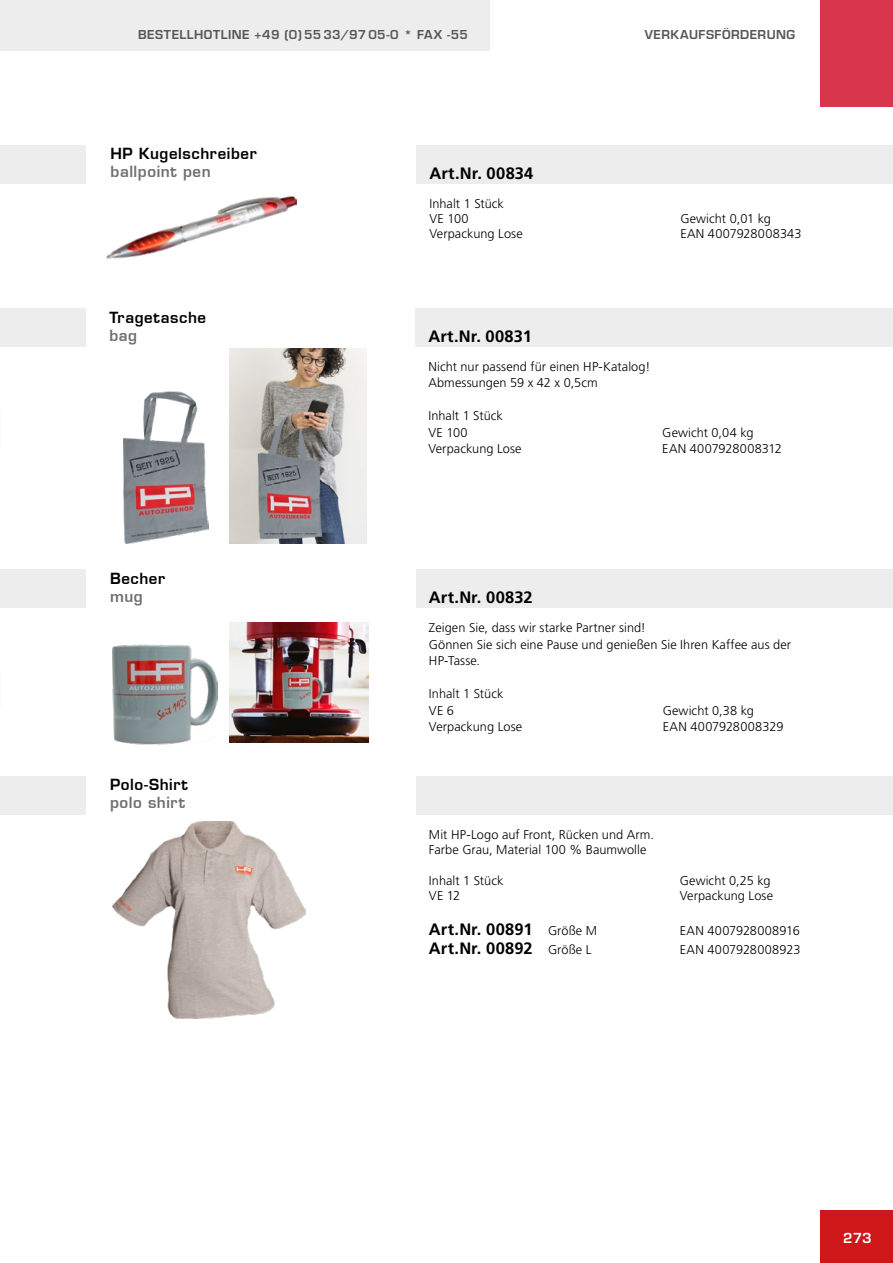
<style>
.page{position:relative;width:893px;height:1263px;background:#fff}
.page>*{position:absolute;margin:0;border:0;box-sizing:border-box;transform-origin:0 0}
.t1{font:700 16.5px "Frutiger LT Std";letter-spacing:.01em;color:#000}
.t2{font:600 15px "Eurostile LT";letter-spacing:.04em;color:#000}
.t3{font:600 15px "Eurostile LT";letter-spacing:.035em;color:#706f6f}
.t4{font:600 13.5px "Eurostile LT Std";color:#fff}
.t5{font:300 12.75px/16.5px "Frutiger LT Std";letter-spacing:.005em;color:#000}
.t6{font:600 12px "Eurostile LT Std";letter-spacing:.04em;color:#575756}
.s1{font-weight:300;font-size:12.75px}
</style>
<div class="page">
<div style="left:821px;top:0;width:72px;height:106px;background:#d8364d"></div>
<div style="left:821px;top:1210px;width:72px;height:53px;background:#cd1719"></div>
<div style="left:0;top:0;width:489px;height:51px;background:#ededed"></div>
<div style="left:0;top:145px;width:85px;height:38px;background:#ededed"></div>
<div style="left:417px;top:145px;width:476px;height:38px;background:#ededed"></div>
<img style="left:107px;top:196px;width:190px;height:63px">
<img style="left:113px;top:822px;width:192px;height:196px">
<div style="left:1px;top:776px;width:85px;height:38px;background:#ededed"></div>
<div style="left:416px;top:776px;width:477px;height:38px;background:#ededed"></div>
<div style="left:0;top:308px;width:85px;height:38px;background:#ededed"></div>
<div style="left:416px;top:308px;width:477px;height:38px;background:#ededed"></div>
<img style="left:229px;top:348px;width:138px;height:196px">
<img style="left:123px;top:392px;width:86px;height:152px">
<div style="left:1px;top:569px;width:85px;height:39px;background:#ededed"></div>
<div style="left:416px;top:569px;width:477px;height:39px;background:#ededed"></div>
<img style="left:230px;top:623px;width:138px;height:119px">
<img style="left:112px;top:645px;width:106px;height:99px">
<p class="t6" style="left:138px;top:27px;width:331px">BESTELLHOTLINE +49 (0) 55 33/97 05-0 * FAX -55</p>
<p class="t6" style="left:645px;top:27px;width:152px">VERKAUFSFÖRDERUNG</p>
<p class="t2" style="left:111px;top:145px;width:148px">HP Kugelschreiber</p>
<p class="t3" style="left:111px;top:163px;width:102px">ballpoint pen</p>
<p class="t1" style="left:429px;top:164px;width:106px">Art.Nr. 00834</p>
<p class="t5" style="left:429px;top:196px;width:76px;line-height:15.3px">Inhalt 1 Stück<br>VE 100</p>
<p class="t5" style="left:680px;top:211px;width:92px">Gewicht 0,01 kg</p>
<p class="t5" style="left:429px;top:226px;width:95px">Verpackung Lose</p>
<p class="t5" style="left:680px;top:226px;width:123px">EAN 4007928008343</p>
<p class="t2" style="left:109px;top:308px;width:98px">Tragetasche</p>
<p class="t3" style="left:109px;top:326px;width:29px">bag</p>
<p class="t1" style="left:428px;top:327px;width:105px">Art.Nr. 00831</p>
<p class="t5" style="left:428px;top:358px;width:223px">Nicht nur passend für einen HP-Katalog!<br>Abmessungen 59 x 42 x 0,5cm</p>
<p class="t5" style="left:428px;top:408px;width:76px">Inhalt 1 Stück<br>VE 100</p>
<p class="t5" style="left:662px;top:424px;width:93px">Gewicht 0,04 kg</p>
<p class="t5" style="left:428px;top:441px;width:95px">Verpackung Lose</p>
<p class="t5" style="left:662px;top:441px;width:121px">EAN 4007928008312</p>
<p class="t2" style="left:110px;top:569px;width:57px">Becher</p>
<p class="t3" style="left:110px;top:587px;width:34px">mug</p>
<p class="t1" style="left:429px;top:588px;width:105px">Art.Nr. 00832</p>
<p class="t5" style="left:429px;top:620px;width:364px">Zeigen Sie, dass wir starke Partner sind!<br>Gönnen Sie sich eine Pause und genießen Sie Ihren Kaffee aus der<br>HP-Tasse.</p>
<p class="t5" style="left:429px;top:686px;width:76px">Inhalt 1 Stück<br>VE 6</p>
<p class="t5" style="left:663px;top:702px;width:92px">Gewicht 0,38 kg</p>
<p class="t2" style="left:110px;top:775px;width:79px">Polo-Shirt</p>
<p class="t3" style="left:110px;top:793px;width:77px">polo shirt</p>
<p class="t5" style="left:429px;top:719px;width:95px">Verpackung Lose</p>
<p class="t5" style="left:663px;top:719px;width:122px">EAN 4007928008329</p>
<p class="t5" style="left:429px;top:827px;width:227px;line-height:15.3px">Mit HP-Logo auf Front, Rücken und Arm.<br>Farbe Grau, Material 100 % Baumwolle</p>
<p class="t5" style="left:429px;top:872px;width:76px">Inhalt 1 Stück</p>
<p class="t5" style="left:680px;top:872px;width:92px">Gewicht 0,25 kg</p>
<p class="t5" style="left:429px;top:887px;width:33px">VE 12</p>
<p class="t5" style="left:680px;top:887px;width:95px">Verpackung Lose</p>
<p class="t1" style="left:429px;top:919px;width:170px">Art.Nr. 00891 <span class="s1">Größe M</span></p>
<p class="t5" style="left:680px;top:922px;width:122px">EAN 4007928008916</p>
<p class="t1" style="left:429px;top:939px;width:164px">Art.Nr. 00892 <span class="s1">Größe L</span></p>
<p class="t5" style="left:680px;top:942px;width:122px">EAN 4007928008923</p>
<p class="t4" style="left:843px;top:1230px;width:30px">273</p>
</div>
